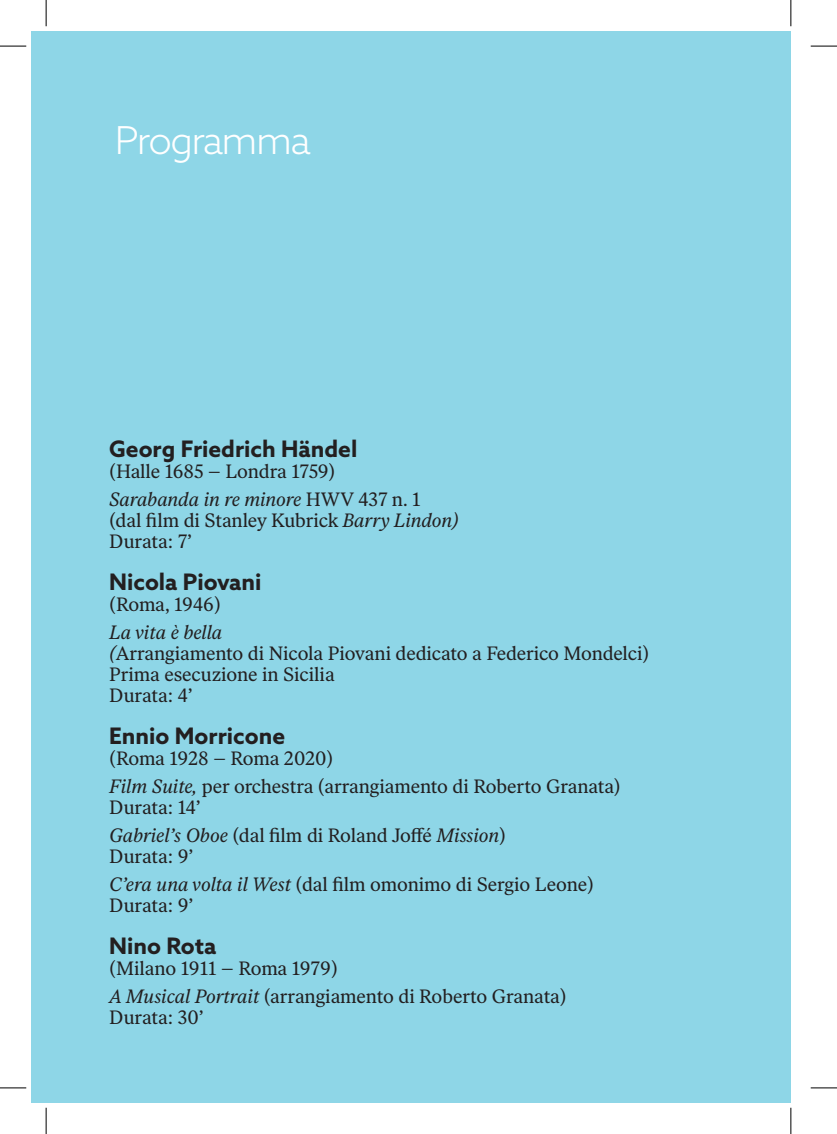
<style>
.page{position:relative;width:837px;height:1134px;background:#fff}
.page>*{position:absolute;margin:0;border:0;box-sizing:border-box;transform-origin:0 0}
.t1{font:300 38.5px "Azo Sans";letter-spacing:-.04em;color:#fff}
.t2{font:700 22.75px "Azo Sans";color:#231f20}
.t3{font:19.25px/28px "Ivar Text";letter-spacing:-.005em;color:#231f20}
.s1{font-style:italic}
</style>
<div class="page">
<div style="left:31px;top:31px;width:759px;height:1072px;background:#8ed6e7"></div>
<svg style="left:0;top:46px;width:26px;height:1px"></svg>
<svg style="left:810px;top:46px;width:26px;height:1px"></svg>
<svg style="left:0;top:1088px;width:26px;height:1px"></svg>
<svg style="left:810px;top:1088px;width:26px;height:1px"></svg>
<svg style="left:46px;top:0;width:1px;height:26px"></svg>
<svg style="left:46px;top:1108px;width:1px;height:26px"></svg>
<svg style="left:790px;top:0;width:1px;height:26px"></svg>
<svg style="left:790px;top:1108px;width:1px;height:26px"></svg>
<h1 class="t1" style="left:115px;top:115px;width:197px">Programma</h1>
<p class="t2" style="left:109px;top:434px;width:250px">Georg Friedrich Händel</p>
<p class="t3" style="left:109px;top:457px;width:313px">(Halle 1685 – Londra 1759)<br><span class="s1">Sarabanda in re minore</span> HWV 437 n. 1</p>
<p class="t3" style="left:109px;top:510px;width:351px;line-height:21px">(dal film di Stanley Kubrick <span class="s1">Barry Lindon)<br></span>Durata: 7’</p>
<p class="t2" style="left:109px;top:567px;width:154px">Nicola Piovani</p>
<p class="t3" style="left:109px;top:590px;width:113px">(Roma, 1946)</p>
<p class="t3" style="left:109px;top:622px;width:541px;line-height:21px"><span class="s1">La vita è bella<br>(</span>Arrangiamento di Nicola Piovani dedicato a Federico Mondelci)<br>Prima esecuzione in Sicilia<br>Durata: 4’</p>
<p class="t2" style="left:109px;top:721px;width:177px">Ennio Morricone</p>
<p class="t3" style="left:109px;top:744px;width:513px">(Roma 1928 – Roma 2020)<br><span class="s1">Film Suite,</span> per orchestra (arrangiamento di Roberto Granata)</p>
<p class="t3" style="left:109px;top:793px;width:398px">Durata: 14’<br><span class="s1">Gabriel’s Oboe</span> (dal film di Roland Joffé <span class="s1">Mission</span>)</p>
<p class="t3" style="left:109px;top:842px;width:486px">Durata: 9’<br><span class="s1">C’era una volta il West</span> (dal film omonimo di Sergio Leone)</p>
<p class="t3" style="left:109px;top:891px;width:86px">Durata: 9’</p>
<p class="t2" style="left:109px;top:931px;width:109px">Nino Rota</p>
<p class="t3" style="left:109px;top:954px;width:458px">(Milano 1911 – Roma 1979)<br><span class="s1">A Musical Portrait</span> (arrangiamento di Roberto Granata)</p>
<p class="t3" style="left:109px;top:1003px;width:96px">Durata: 30’</p>
</div>
